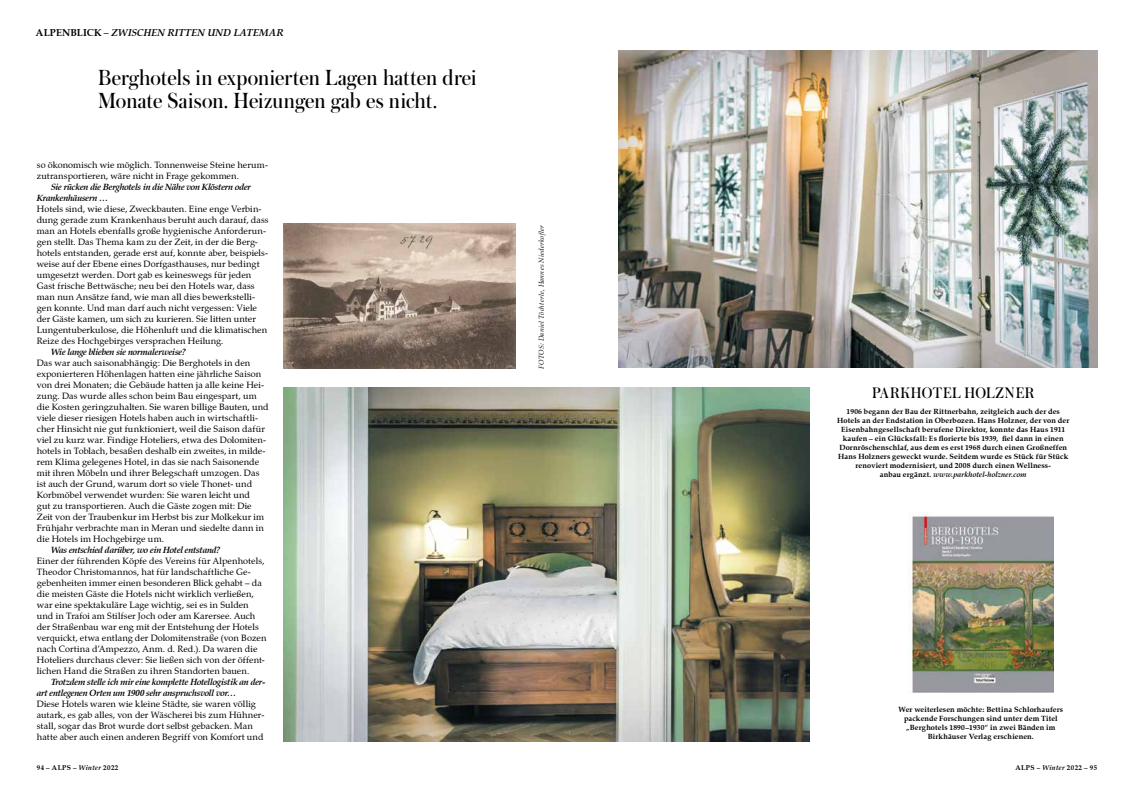
<style>
.page{position:relative;width:1134px;height:794px;background:#fff}
.page>*{position:absolute;margin:0;border:0;box-sizing:border-box;transform-origin:0 0}
.t1{font:23px/23px "Austin";letter-spacing:.01em;color:#000}
.t2{font:16px "Austin";letter-spacing:.035em;color:#000}
.t3{font:italic 700 10px "Zapf Calligraphic 801 BT";letter-spacing:.02em;color:#000}
.t4{font:9px/11px "Zapf Calligraphic 801 BT";letter-spacing:.01em;color:#000}
.t5{font:italic 700 9px/11px "Zapf Calligraphic 801 BT";letter-spacing:-.03em;color:#000}
.t6{font:700 7.5px/9px "Zapf Calligraphic 801 BT";letter-spacing:.02em;color:#000;text-align:center}
.t7{font:italic 7px "Zapf Calligraphic 801 BT";letter-spacing:.04em;color:#000}
.t8{font:700 7px "Zapf Calligraphic 801 BT";letter-spacing:.055em;color:#000}
.s1{font-style:normal}
.s2{font-weight:400;font-style:normal}
.s3{font-style:italic}
</style>
<div class="page">
<img style="left:283px;top:223px;width:233px;height:146px">
<img style="left:618px;top:51px;width:479px;height:316px">
<img style="left:283px;top:388px;width:527px;height:353px">
<img style="left:908px;top:512px;width:146px;height:180px">
<p class="t3" style="left:36px;top:26px;width:249px"><span class="s1">ALPENBLICK</span> <span class="s2">–</span> ZWISCHEN RITTEN UND LATEMAR</p>
<h1 class="t1" style="left:98px;top:66px;width:380px">Berghotels in exponierten Lagen hatten drei<br>Monate Saison. Heizungen gab es nicht.</h1>
<p class="t4" style="left:37px;top:159px;width:233px">so ökonomisch wie möglich. Tonnenweise Steine herum&shy;zutransportieren, wäre nicht in Frage gekommen.</p>
<p class="t5" style="left:37px;top:181px;width:216px;text-indent:14px">Sie rücken die Berghotels in die Nähe von Klöstern oder<br>Krankenhäusern …</p>
<p class="t4" style="left:37px;top:203px;width:233px">Hotels sind, wie diese, Zweckbauten. Eine enge Verbin&shy;dung gerade zum Krankenhaus beruht auch darauf, dass man an Hotels ebenfalls große hygienische Anforderun&shy;gen stellt. Das Thema kam zu der Zeit, in der die Berg&shy;hotels entstanden, gerade erst auf, konnte aber, beispiels&shy;weise auf der Ebene eines Dorfgasthauses, nur bedingt umgesetzt werden. Dort gab es keineswegs für jeden Gast frische Bettwäsche; neu bei den Hotels war, dass man nun Ansätze fand, wie man all dies bewerkstelli&shy;gen konnte. Und man darf auch nicht vergessen: Viele der Gäste kamen, um sich zu kurieren. Sie litten unter Lungentuberkulose, die Höhenluft und die klimatischen Reize des Hochgebirges versprachen Heilung.</p>
<p class="t5" style="left:51px;top:346px;width:136px">Wie lange blieben sie normalerweise?</p>
<p class="t4" style="left:37px;top:357px;width:233px">Das war auch saisonabhängig: Die Berghotels in den exponierteren Höhenlagen hatten eine jährliche Saison von drei Monaten; die Gebäude hatten ja alle keine Hei&shy;zung. Das wurde alles schon beim Bau eingespart, um die Kosten geringzuhalten. Sie waren billige Bauten, und viele dieser riesigen Hotels haben auch in wirtschaftli&shy;cher Hinsicht nie gut funktioniert, weil die Saison dafür viel zu kurz war. Findige Hoteliers, etwa des Dolomiten&shy;hotels in Toblach, besaßen deshalb ein zweites, in milde&shy;rem Klima gelegenes Hotel, in das sie nach Saisonende mit ihren Möbeln und ihrer Belegschaft umzogen. Das ist auch der Grund, warum dort so viele Thonet- und Korbmöbel verwendet wurden: Sie waren leicht und<br>gut zu transportieren. Auch die Gäste zogen mit: Die Zeit von der Traubenkur im Herbst bis zur Molkekur im Frühjahr verbrachte man in Meran und siedelte dann in die Hotels im Hochgebirge um.</p>
<p class="t5" style="left:51px;top:544px;width:171px">Was entschied darüber, wo ein Hotel entstand?</p>
<p class="t4" style="left:37px;top:555px;width:231px">Einer der führenden Köpfe des Vereins für Alpenhotels, Theodor Christomannos, hat für landschaftliche Ge&shy;gebenheiten immer einen besonderen Blick gehabt – da die meisten Gäste die Hotels nicht wirklich verließen, war eine spektakuläre Lage wichtig, sei es in Sulden und in Trafoi am Stilfser Joch oder am Karersee. Auch der Straßenbau war eng mit der Entstehung der Hotels verquickt, etwa entlang der Dolomitenstraße (von Bozen nach Cortina d’Ampezzo, Anm. d. Red.). Da waren die Hoteliers durchaus clever: Sie ließen sich von der öffent&shy;lichen Hand die Straßen zu ihren Standorten bauen.</p>
<p class="t5" style="left:37px;top:676px;width:230px;text-indent:14px">Trotzdem stelle ich mir eine komplette Hotellogistik an der&shy;art entlegenen Orten um 1900 sehr anspruchsvoll vor…</p>
<p class="t4" style="left:37px;top:698px;width:229px">Diese Hotels waren wie kleine Städte, sie waren völlig autark, es gab alles, von der Wäscherei bis zum Hühner&shy;stall, sogar das Brot wurde dort selbst gebacken. Man hatte aber auch einen anderen Begriff von Komfort und</p>
<p class="t7" style="left:537px;top:369px;width:146px;rotate:-90deg">FOTOS: Daniel Töchterle, Hannes Niederkofler</p>
<h2 class="t2" style="left:872px;top:382px;width:163px">PARKHOTEL HOLZNER</h2>
<p class="t6" style="left:837px;top:407px;width:234px">1906 begann der Bau der Rittnerbahn, zeitgleich auch der des Hotels an der Endstation in Oberbozen. Hans Holzner, der von der Eisenbahngesellschaft berufene Direktor, konnte das Haus 1911 kaufen – ein Glücksfall: Es florierte bis 1939, fiel dann in einen Dornröschenschlaf, aus dem es erst 1968 durch einen Großneffen Hans Holzners geweckt wurde. Seitdem wurde es Stück für Stück renoviert modernisiert, und 2008 durch einen Wellness-<br>anbau ergänzt. <span class="s3">www.parkhotel-holzner.com</span></p>
<p class="t6" style="left:898px;top:705px;width:166px">Wer weiterlesen möchte: Bettina Schlorhaufers packende Forschungen sind unter dem Titel „Berghotels 1890–1930“ in zwei Bänden im Birkhäuser Verlag erschienen.</p>
<p class="t8" style="left:37px;top:763px;width:83px">94 – ALPS – <span class="s3">Winter</span> 2022</p>
<p class="t8" style="left:1015px;top:763px;width:83px">ALPS – <span class="s3">Winter</span> 2022 – 95</p>
</div>
